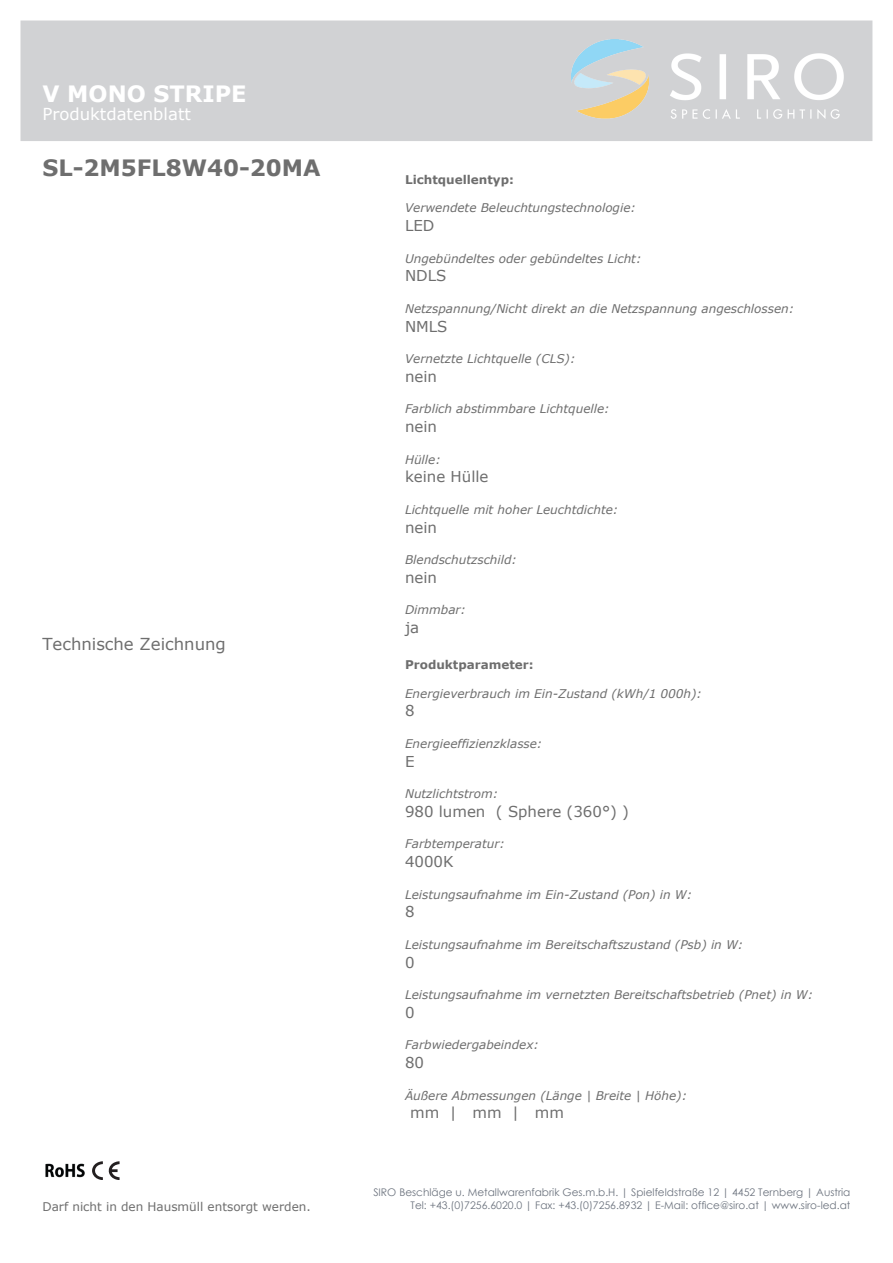
<style>
.page{position:relative;width:893px;height:1263px;background:#fff}
.page>*{position:absolute;margin:0;border:0;box-sizing:border-box;transform-origin:0 0}
.t1{font:700 22.5px "Verdana";color:#6e6e6e}
.t2{font:700 22.5px "Verdana";color:#fff}
.t3{font:16.5px "Verdana";color:#6e6e6e}
.t4{font:16.5px "Verdana";color:#fff}
.t5{font:15px "Verdana";color:#6e6e6e}
.t6{font:italic 12px "Verdana";color:#6e6e6e}
.t7{font:12px "Verdana";color:#6e6e6e}
.t8{font:700 12px "Verdana";color:#6e6e6e}
.t9{font:10.5px/12.6px "Century Gothic";color:#6d747f;text-align:right}
</style>
<div class="page">
<div style="left:21px;top:21px;width:851px;height:120px;background:#d1d2d4"></div>
<img style="left:571px;top:40px;width:272px;height:78px">
<img style="left:45px;top:1163px;width:40px;height:15px">
<svg style="left:92px;top:1161px;width:27px;height:19px"></svg>
<h1 class="t2" style="left:42px;top:80px;width:206px">V MONO STRIPE</h1>
<h2 class="t4" style="left:42px;top:104px;width:150px">Produktdatenblatt</h2>
<h1 class="t1" style="left:42px;top:154px;width:280px">SL-2M5FL8W40-20MA</h1>
<h2 class="t3" style="left:42px;top:633px;width:185px">Technische Zeichnung</h2>
<p class="t7" style="left:42px;top:1198px;width:270px">Darf nicht in den Hausmüll entsorgt werden.</p>
<p class="t8" style="left:405px;top:172px;width:110px">Lichtquellentyp:</p>
<p class="t6" style="left:405px;top:200px;width:232px">Verwendete Beleuchtungstechnologie:</p>
<p class="t5" style="left:405px;top:216px;width:31px">LED</p>
<p class="t6" style="left:405px;top:250px;width:238px">Ungebündeltes oder gebündeltes Licht:</p>
<p class="t5" style="left:405px;top:266px;width:43px">NDLS</p>
<p class="t6" style="left:405px;top:301px;width:391px">Netzspannung/Nicht direkt an die Netzspannung angeschlossen:</p>
<p class="t5" style="left:405px;top:316px;width:44px">NMLS</p>
<p class="t6" style="left:405px;top:351px;width:172px">Vernetzte Lichtquelle (CLS):</p>
<p class="t5" style="left:405px;top:367px;width:33px">nein</p>
<p class="t6" style="left:405px;top:401px;width:206px">Farblich abstimmbare Lichtquelle:</p>
<p class="t5" style="left:405px;top:417px;width:33px">nein</p>
<p class="t6" style="left:405px;top:451px;width:37px">Hülle:</p>
<p class="t5" style="left:405px;top:467px;width:85px">keine Hülle</p>
<p class="t6" style="left:405px;top:502px;width:215px">Lichtquelle mit hoher Leuchtdichte:</p>
<p class="t5" style="left:405px;top:517px;width:33px">nein</p>
<p class="t6" style="left:405px;top:552px;width:113px">Blendschutzschild:</p>
<p class="t5" style="left:405px;top:568px;width:33px">nein</p>
<p class="t6" style="left:405px;top:602px;width:63px">Dimmbar:</p>
<p class="t5" style="left:405px;top:618px;width:16px">ja</p>
<p class="t8" style="left:405px;top:657px;width:130px">Produktparameter:</p>
<p class="t6" style="left:405px;top:685px;width:298px">Energieverbrauch im Ein-Zustand (kWh/1 000h):</p>
<p class="t5" style="left:405px;top:701px;width:11px">8</p>
<p class="t6" style="left:405px;top:736px;width:139px">Energieeffizienzklasse:</p>
<p class="t5" style="left:405px;top:751px;width:11px">E</p>
<p class="t6" style="left:405px;top:786px;width:95px">Nutzlichtstrom:</p>
<p class="t5" style="left:405px;top:802px;width:225px">980 lumen ( Sphere (360°) )</p>
<p class="t6" style="left:405px;top:836px;width:102px">Farbtemperatur:</p>
<p class="t5" style="left:405px;top:852px;width:50px">4000K</p>
<p class="t6" style="left:405px;top:886px;width:289px">Leistungsaufnahme im Ein-Zustand (Pon) in W:</p>
<p class="t5" style="left:405px;top:902px;width:11px">8</p>
<p class="t6" style="left:405px;top:937px;width:340px">Leistungsaufnahme im Bereitschaftszustand (Psb) in W:</p>
<p class="t5" style="left:405px;top:952px;width:11px">0</p>
<p class="t6" style="left:405px;top:987px;width:410px">Leistungsaufnahme im vernetzten Bereitschaftsbetrieb (Pnet) in W:</p>
<p class="t5" style="left:405px;top:1003px;width:11px">0</p>
<p class="t6" style="left:405px;top:1037px;width:135px">Farbwiedergabeindex:</p>
<p class="t5" style="left:405px;top:1053px;width:21px">80</p>
<p class="t6" style="left:405px;top:1087px;width:284px">Äußere Abmessungen (Länge | Breite | Höhe):</p>
<p class="t5" style="left:410px;top:1103px;width:155px">mm | mm | mm</p>
<p class="t9" style="left:373px;top:1186px;width:479px">SIRO Beschläge u. Metallwarenfabrik Ges.m.b.H. | Spielfeldstraße 12 | 4452 Ternberg | Austria<br>Tel: +43.(0)7256.6020.0 | Fax: +43.(0)7256.8932 | E-Mail: office@siro.at | www.siro-led.at</p>
</div>
